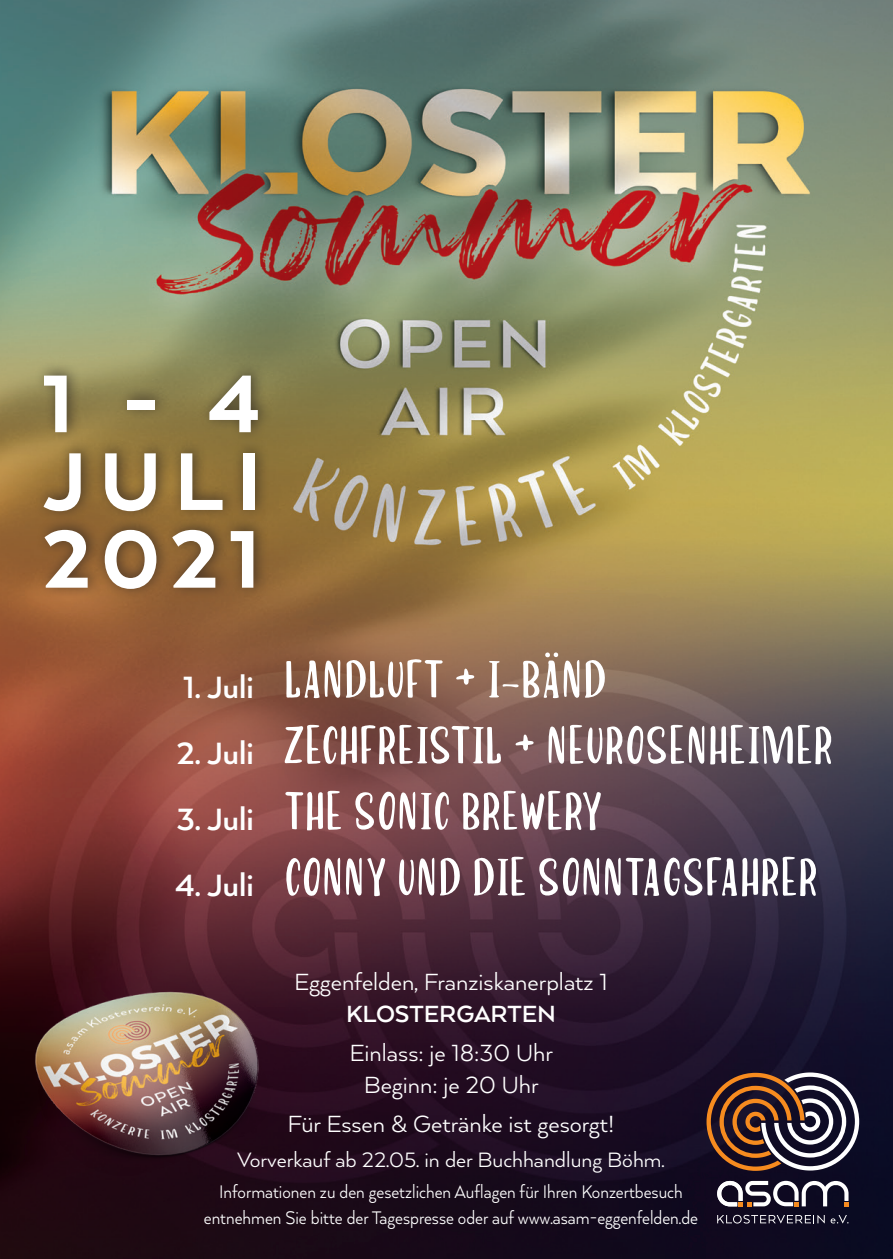
<style>
.page{position:relative;width:893px;height:1259px;background:#fff}
.page>*{position:absolute;margin:0;border:0;box-sizing:border-box;transform-origin:0 0}
.t1{font:800 94.2px/77.7px "Arquitecta";letter-spacing:.115em;color:#fff;text-align:justify}
.t2{font:58.8px "Balsamo Curativo CAP";letter-spacing:.05em;color:#fff}
.t3{font:27px/32.4px "Arquitecta";color:#fff;text-align:center}
.t4{font:700 27px "Arquitecta";color:#fff}
.t5{font:24px "Arquitecta";color:#fff}
.t6{font:21px/25.2px "Arquitecta";color:#fff;text-align:center;scale:.9 1}
.s1{font-family:"Arquitecta";font-weight:700;font-size:35.4px}
</style>
<div class="page">
<img style="left:0;top:0;width:893px;height:1259px">
<div style="left:34px;top:361px;width:240px;height:239px;background:#231f20;opacity:.65"></div>
<svg style="left:706px;top:1072px;width:153px;height:98px"></svg>
<svg style="left:717px;top:1215px;width:15px;height:8px"></svg>
<svg style="left:733px;top:1214px;width:9px;height:9px"></svg>
<svg style="left:734px;top:1215px;width:7px;height:7px"></svg>
<svg style="left:743px;top:1214px;width:82px;height:9px"></svg>
<svg style="left:831px;top:1215px;width:17px;height:8px"></svg>
<svg style="left:717px;top:1180px;width:131px;height:26px"></svg>
<img style="left:0;top:881px;width:322px;height:330px">
<h1 class="t1" style="left:42px;top:362px;width:220px">1-4<br>JULI 2021</h1>
<h2 class="t2" style="left:183px;top:645px;width:423px"><span class="s1">1. Juli</span> LANDLUFT + I-BÄND</h2>
<h2 class="t2" style="left:177px;top:711px;width:657px"><span class="s1">2. Juli</span> ZECHFREISTIL + NEUROSENHEIMER</h2>
<h2 class="t2" style="left:176px;top:777px;width:426px"><span class="s1">3. Juli</span> THE SONIC BREWERY</h2>
<h2 class="t2" style="left:175px;top:842px;width:643px"><span class="s1">4. Juli</span> CONNY UND DIE SONNTAGSFAHRER</h2>
<p class="t3" style="left:294px;top:964px;width:315px">Eggenfelden, Franziskanerplatz 1</p>
<p class="t4" style="left:346px;top:997px;width:211px">KLOSTERGARTEN</p>
<p class="t3" style="left:349px;top:1035px;width:205px">Einlass: je 18:30 Uhr<br>Beginn: je 20 Uhr</p>
<p class="t3" style="left:288px;top:1106px;width:328px">Für Essen &amp; Getränke ist gesorgt!</p>
<p class="t5" style="left:237px;top:1144px;width:429px">Vorverkauf ab 22.05. in der Buchhandlung Böhm.</p>
<p class="t6" style="left:204px;top:1178px;width:551px">Informationen zu den gesetzlichen Auflagen für Ihren Konzertbesuch entnehmen Sie bitte der Tagespresse oder auf www.asam-eggenfelden.de</p>
</div>
